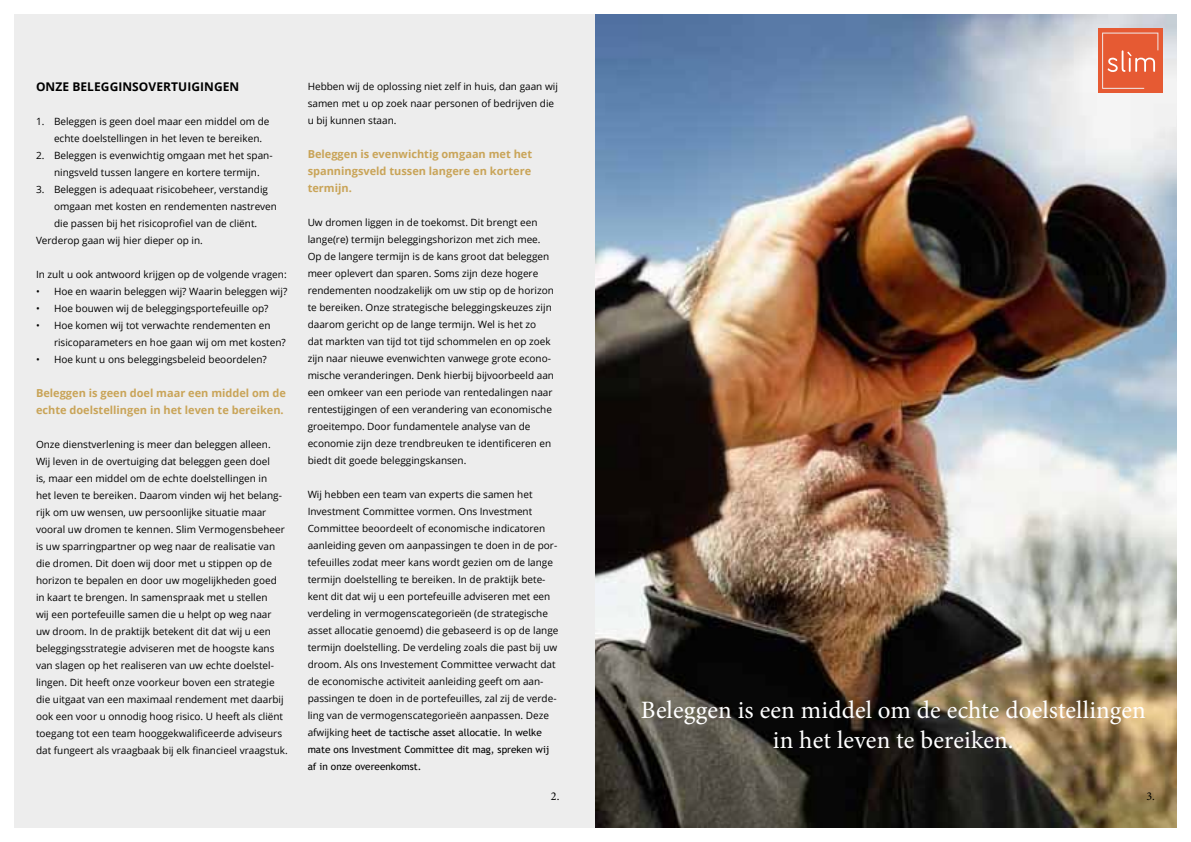
<style>
.page{position:relative;width:1191px;height:842px;background:#fff}
.page>*{position:absolute;margin:0;border:0;box-sizing:border-box;transform-origin:0 0}
.t1{font:25px/30px "Minion Pro";letter-spacing:.005em;color:#fff;text-align:center}
.t2{font:700 12px "Open Sans";letter-spacing:.005em;color:#000}
.t3{font:12px "Minion Pro";color:#000}
.t4{font:700 11px/17px "Open Sans";color:#c9a458}
.t5{font:10px/17px "Open Sans";color:#000}
.t6{font:10px/17px "Trebuchet MS";color:#000}
.s1{font-family:"Open Sans"}
</style>
<div class="page">
<div style="left:14px;top:14px;width:581px;height:814px;background:#ededed"></div>
<img style="left:595px;top:14px;width:581px;height:814px">
<div style="left:1097px;top:28px;width:65px;height:65px;background:#e65a33"></div>
<svg style="left:1102px;top:33px;width:56px;height:56px"></svg>
<p class="t2" style="left:36px;top:79px;width:205px">ONZE BELEGGINSOVERTUIGINGEN</p>
<p class="t5" style="left:54px;top:113px;width:217px;text-indent:-18px">1. Beleggen is geen doel maar een middel om de echte doelstellingen in het leven te bereiken.</p>
<p class="t5" style="left:36px;top:147px;width:238px;text-align:center">2. Beleggen is evenwichtig omgaan met het span&shy;ningsveld tussen langere en kortere termijn.</p>
<p class="t5" style="left:36px;top:181px;width:234px">3. Beleggen is adequaat risicobeheer, verstandig</p>
<p class="t5" style="left:54px;top:198px;width:224px">omgaan met kosten en rendementen nastreven</p>
<p class="t5" style="left:54px;top:215px;width:205px">die passen bij het risicoprofiel van de cliënt.</p>
<p class="t5" style="left:36px;top:232px;width:168px">Verderop gaan wij hier dieper op in.</p>
<p class="t5" style="left:36px;top:266px;width:252px">In zult u ook antwoord krijgen op de volgende vragen:</p>
<p class="t5" style="left:36px;top:283px;width:253px">• Hoe en waarin beleggen wij? Waarin beleggen wij?</p>
<p class="t5" style="left:36px;top:300px;width:234px">• Hoe bouwen wij de beleggingsportefeuille op?</p>
<p class="t5" style="left:54px;top:317px;width:233px;text-indent:-18px">• Hoe komen wij tot verwachte rendementen en risicoparameters en hoe gaan wij om met kosten?</p>
<p class="t5" style="left:36px;top:351px;width:232px">• Hoe kunt u ons beleggingsbeleid beoordelen?</p>
<p class="t4" style="left:36px;top:385px;width:252px">Beleggen is geen doel maar een middel om de echte doelstellingen in het leven te bereiken.</p>
<p class="t5" style="left:36px;top:436px;width:253px">Onze dienstverlening is meer dan beleggen alleen.<br>Wij leven in de overtuiging dat beleggen geen doel<br>is, maar een middel om de echte doelstellingen in<br>het leven te bereiken. Daarom vinden wij het belang&shy;rijk om uw wensen, uw persoonlijke situatie maar vooral uw dromen te kennen. Slim Vermogensbeheer is uw sparringpartner op weg naar de realisatie van die dromen. Dit doen wij door met u stippen op de horizon te bepalen en door uw mogelijkheden goed in kaart te brengen. In samenspraak met u stellen<br>wij een portefeuille samen die u helpt op weg naar uw droom. In de praktijk betekent dit dat wij u een beleggingsstrategie adviseren met de hoogste kans van slagen op het realiseren van uw echte doelstel&shy;lingen. Dit heeft onze voorkeur boven een strategie die uitgaat van een maximaal rendement met daarbij ook een voor u onnodig hoog risico. U heeft als cliënt toegang tot een team hooggekwalificeerde adviseurs dat fungeert als vraagbaak bij elk financieel vraagstuk.</p>
<p class="t5" style="left:308px;top:77px;width:252px">Hebben wij de oplossing niet zelf in huis, dan gaan wij samen met u op zoek naar personen of bedrijven die u bij kunnen staan.</p>
<p class="t4" style="left:308px;top:145px;width:226px;text-align:justify">Beleggen is evenwichtig omgaan met het spanningsveld tussen langere en kortere termijn.</p>
<p class="t5" style="left:308px;top:213px;width:248px">Uw dromen liggen in de toekomst. Dit brengt een lange(re) termijn beleggingshorizon met zich mee.<br>Op de langere termijn is de kans groot dat beleggen meer oplevert dan sparen. Soms zijn deze hogere rendementen noodzakelijk om uw stip op de horizon te bereiken. Onze strategische beleggingskeuzes zijn daarom gericht op de lange termijn. Wel is het zo<br>dat markten van tijd tot tijd schommelen en op zoek zijn naar nieuwe evenwichten vanwege grote econo&shy;mische veranderingen. Denk hierbij bijvoorbeeld aan een omkeer van een periode van rentedalingen naar rentestijgingen of een verandering van economische groeitempo. Door fundamentele analyse van de economie zijn deze trendbreuken te identificeren en biedt dit goede beleggingskansen.</p>
<p class="t5" style="left:308px;top:485px;width:252px">Wij hebben een team van experts die samen het Investment Committee vormen. Ons Investment Committee beoordeelt of economische indicatoren aanleiding geven om aanpassingen te doen in de por&shy;tefeuilles zodat meer kans wordt gezien om de lange termijn doelstelling te bereiken. In de praktijk bete&shy;kent dit dat wij u een portefeuille adviseren met een verdeling in vermogenscategorieën (de strategische asset allocatie genoemd) die gebaseerd is op de lange termijn doelstelling. De verdeling zoals die past bij uw droom. Als ons Investement Committee verwacht dat de economische activiteit aanleiding geeft om aan&shy;passingen te doen in de portefeuilles, zal zij de verde&shy;ling van de vermogenscategorieën aanpassen. Deze</p>
<p class="t6" style="left:308px;top:724px;width:243px"><span class="s1">afwijking</span> heet de tactische asset allocatie. In welke mate ons Investment Committee dit mag, spreken wij af in onze overeenkomst.</p>
<p class="t3" style="left:551px;top:788px;width:10px">2.</p>
<h1 class="t1" style="left:640px;top:695px;width:506px">Beleggen is een middel om de echte doelstellingen in het leven te bereiken.</h1>
<p class="t3" style="left:1146px;top:788px;width:10px">3.</p>
</div>
